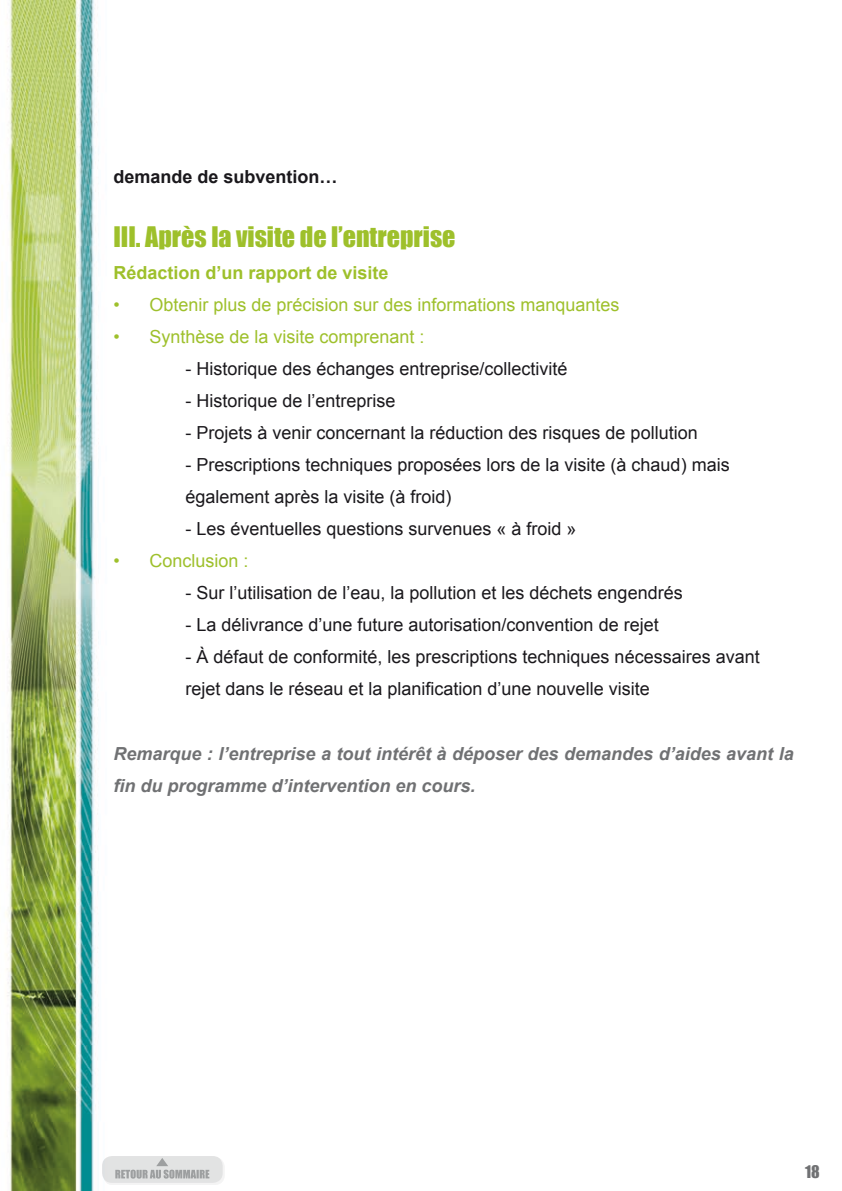
<style>
.page{position:relative;width:842px;height:1191px;background:#fff}
.page>*{position:absolute;margin:0;border:0;box-sizing:border-box;transform-origin:0 0}
.t1{font:26px "Impact";color:#9ec02b}
.t2{font:18px/32px "Arial";color:#1a181c}
.t3{font:italic 700 18px/32px "Arial";color:#707173}
.t4{font:18px "Arial";color:#9ec02b}
.t5{font:700 18px "Arial";color:#9ec02b}
.t6{font:700 18px "Arial";color:#1a181c}
.t7{font:16px "Impact";color:#707173}
</style>
<div class="page">
<img style="left:6px;top:0;width:210px;height:1191px">
<div style="left:104px;top:1157px;width:120px;height:27px;background:#1a181c;opacity:.25"></div>
<svg style="left:102px;top:1156px;width:121px;height:26px"></svg>
<svg style="left:115px;top:1157px;width:94px;height:21px;background:#cdcece"></svg>
<p class="t6" style="left:113px;top:165px;width:226px">demande de subvention…</p>
<h1 class="t1" style="left:113px;top:217px;width:344px">III. Après la visite de l’entreprise</h1>
<p class="t5" style="left:113px;top:261px;width:277px">Rédaction d’un rapport de visite</p>
<p class="t4" style="left:113px;top:293px;width:508px">• Obtenir plus de précision sur des informations manquantes</p>
<p class="t4" style="left:113px;top:325px;width:313px">• Synthèse de la visite comprenant :</p>
<p class="t2" style="left:185px;top:353px;width:384px">- Historique des échanges entreprise/collectivité</p>
<p class="t2" style="left:185px;top:385px;width:212px">- Historique de l’entreprise</p>
<p class="t2" style="left:185px;top:417px;width:514px">- Projets à venir concernant la réduction des risques de pollution</p>
<p class="t2" style="left:185px;top:449px;width:546px">- Prescriptions techniques proposées lors de la visite (à chaud) mais également après la visite (à froid)</p>
<p class="t2" style="left:185px;top:513px;width:393px">- Les éventuelles questions survenues « à froid »</p>
<p class="t4" style="left:113px;top:549px;width:137px">• Conclusion :</p>
<p class="t2" style="left:185px;top:577px;width:499px">- Sur l’utilisation de l’eau, la pollution et les déchets engendrés</p>
<p class="t2" style="left:185px;top:609px;width:475px">- La délivrance d’une future autorisation/convention de rejet</p>
<p class="t2" style="left:185px;top:641px;width:576px">- À défaut de conformité, les prescriptions techniques nécessaires avant rejet dans le réseau et la planification d’une nouvelle visite</p>
<p class="t3" style="left:113px;top:738px;width:682px">Remarque : l’entreprise a tout intérêt à déposer des demandes d’aides avant la fin du programme d’intervention en cours.</p>
<p class="t7" style="left:805px;top:1159px;width:16px">18</p>
</div>
